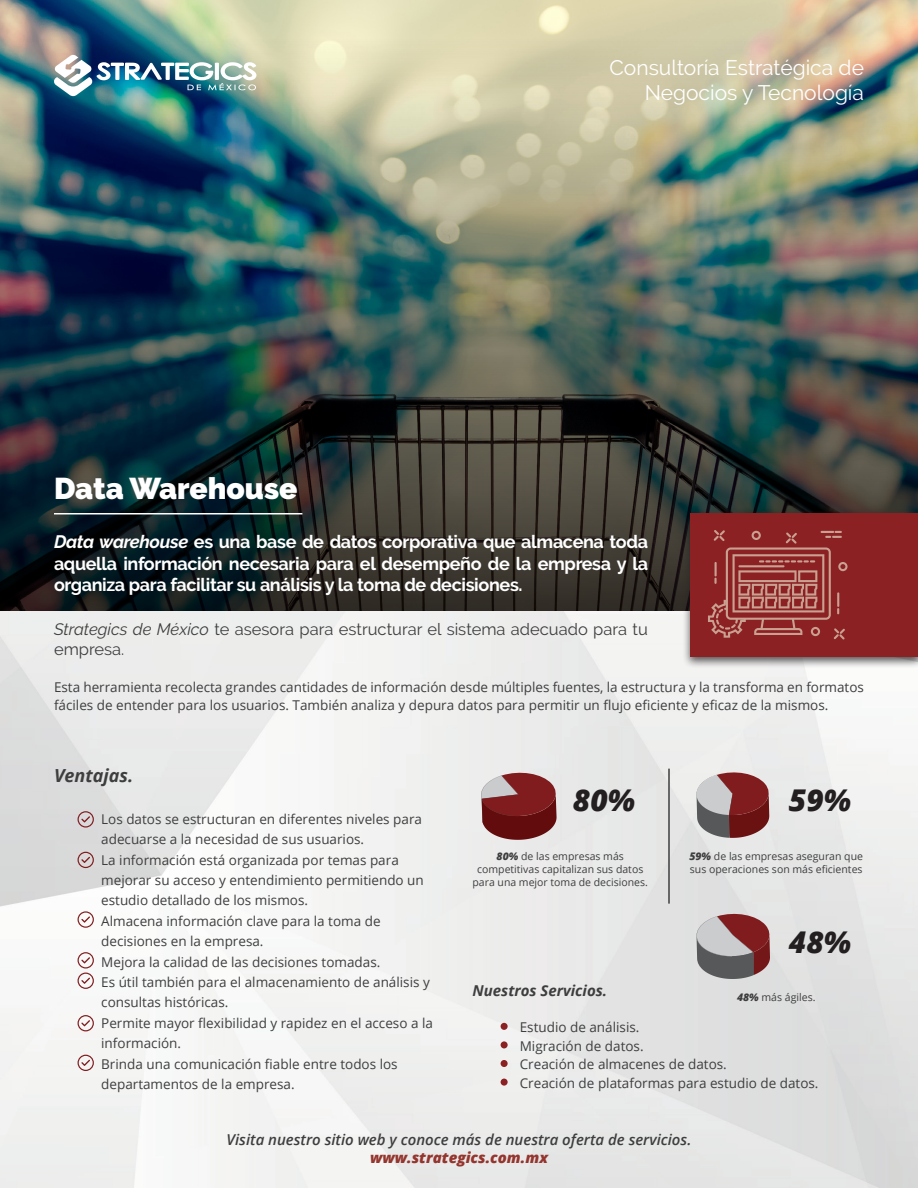
<style>
.page{position:relative;width:918px;height:1188px;background:#fff}
.page>*{position:absolute;margin:0;border:0;box-sizing:border-box;transform-origin:0 0}
.t1{font:900 30px "Raleway";color:#fff}
.t2{font:italic 800 30px "Open Sans";color:#231f20}
.t3{font:21px/25.2px "Raleway";color:#fff;text-align:right}
.t4{font:700 18px/21.6px "Raleway";letter-spacing:-.02em;color:#fff;text-align:justify}
.t5{font:italic 700 18px "Open Sans";color:#3e3e3f}
.t6{font:16.5px/19.8px "Raleway";color:#3e3e3f}
.t7{font:italic 600 15px "Open Sans";color:#3e3e3f}
.t8{font:italic 800 15px "Open Sans";color:#94352e}
.t9{font:italic 700 15px "Open Sans";color:#3e3e3f}
.t10{font:13.5px/20.4px "Open Sans";color:#3e3e3f}
.t11{font:10.5px/12.6px "Open Sans";color:#3e3e3f;text-align:center}
.s1{font-style:italic}
.s2{font-weight:800;font-style:italic}
</style>
<div class="page">
<img style="left:0;top:611px;width:918px;height:577px">
<img style="left:0;top:0;width:918px;height:611px">
<img style="left:53px;top:55px;width:204px;height:41px">
<svg style="left:78px;top:811px;width:16px;height:17px"></svg>
<svg style="left:78px;top:852px;width:16px;height:16px"></svg>
<svg style="left:78px;top:911px;width:16px;height:17px"></svg>
<svg style="left:78px;top:952px;width:16px;height:37px"></svg>
<svg style="left:78px;top:1015px;width:16px;height:16px"></svg>
<svg style="left:78px;top:1055px;width:16px;height:16px"></svg>
<hr style="left:668px;top:769px;width:2px;height:135px;background:#3e3e3f">
<div style="left:682px;top:509px;width:236px;height:160px;background:#231f20;opacity:.75"></div>
<div style="left:690px;top:513px;width:228px;height:143px;background:#8c2124"></div>
<hr style="left:54px;top:513px;width:248px;height:1px;background:#fff">
<svg style="left:479px;top:770px;width:82px;height:70px;background:#975a5b"></svg>
<svg style="left:695px;top:769px;width:79px;height:69px;background:#9f7678"></svg>
<svg style="left:692px;top:911px;width:82px;height:68px;background:#a08687"></svg>
<svg style="left:708px;top:530px;width:140px;height:109px"></svg>
<div style="left:501px;top:1023px;width:7px;height:7px;background:#8c2124;border-radius:50%"></div>
<div style="left:501px;top:1041px;width:7px;height:7px;background:#8c2124;border-radius:50%"></div>
<div style="left:501px;top:1060px;width:7px;height:7px;background:#8c2124;border-radius:50%"></div>
<div style="left:501px;top:1079px;width:7px;height:7px;background:#8c2124;border-radius:50%"></div>
<p class="t3" style="left:610px;top:55px;width:256px">Consultoría Estratégica de<br>Negocios y Tecnología</p>
<p class="t1" style="left:54px;top:471px;width:245px">Data Warehouse</p>
<p class="t4" style="left:54px;top:531px;width:596px"><span class="s1">Data warehouse</span> es una base de datos corporativa que almacena toda aquella información necesaria para el desempeño de la empresa y la organiza para facilitar su análisis y la toma de decisiones.</p>
<p class="t6" style="left:54px;top:619px;width:595px"><span class="s1">Strategics de México</span> te asesora para estructurar el sistema adecuado para tu empresa.</p>
<p class="t10" style="left:54px;top:678px;width:811px;line-height:18px">Esta herramienta recolecta grandes cantidades de información desde múltiples fuentes, la estructura y la transforma en formatos fáciles de entender para los usuarios. También analiza y depura datos para permitir un flujo eficiente y eficaz de la mismos.</p>
<p class="t5" style="left:54px;top:763px;width:81px">Ventajas.</p>
<p class="t10" style="left:101px;top:808px;width:322px">Los datos se estructuran en diferentes niveles para adecuarse a la necesidad de sus usuarios.</p>
<p class="t10" style="left:101px;top:849px;width:324px">La información está organizada por temas para mejorar su acceso y entendimiento permitiendo un estudio detallado de los mismos.</p>
<p class="t10" style="left:101px;top:910px;width:281px">Almacena información clave para la toma de decisiones en la empresa.</p>
<p class="t10" style="left:101px;top:951px;width:281px">Mejora la calidad de las decisiones tomadas.</p>
<p class="t10" style="left:101px;top:972px;width:330px">Es útil también para el almacenamiento de análisis y consultas históricas.</p>
<p class="t10" style="left:101px;top:1012px;width:333px">Permite mayor flexibilidad y rapidez en el acceso a la información.</p>
<p class="t10" style="left:101px;top:1053px;width:298px">Brinda una comunicación fiable entre todos los departamentos de la empresa.</p>
<p class="t2" style="left:573px;top:778px;width:64px">80%</p>
<p class="t2" style="left:789px;top:778px;width:64px">59%</p>
<p class="t11" style="left:472px;top:850px;width:177px"><span class="s2">80%</span> de las empresas más competitivas capitalizan sus datos para una mejor toma de decisiones.</p>
<p class="t11" style="left:689px;top:850px;width:175px;text-align:left"><span class="s2">59%</span> de las empresas aseguran que sus operaciones son más eficientes</p>
<p class="t2" style="left:789px;top:919px;width:64px">48%</p>
<p class="t9" style="left:472px;top:980px;width:136px">Nuestros Servicios.</p>
<p class="t10" style="left:520px;top:1017px;width:121px">Estudio de análisis.</p>
<p class="t10" style="left:520px;top:1035px;width:125px">Migración de datos.</p>
<p class="t10" style="left:520px;top:1054px;width:209px">Creación de almacenes de datos.</p>
<p class="t10" style="left:520px;top:1072px;width:300px">Creación de plataformas para estudio de datos.</p>
<p class="t11" style="left:737px;top:991px;width:80px"><span class="s2">48%</span> más ágiles.</p>
<p class="t7" style="left:227px;top:1130px;width:466px">Visita nuestro sitio web y conoce más de nuestra oferta de servicios.</p>
<p class="t8" style="left:370px;top:1147px;width:179px">www.strategics.com.mx</p>
</div>
